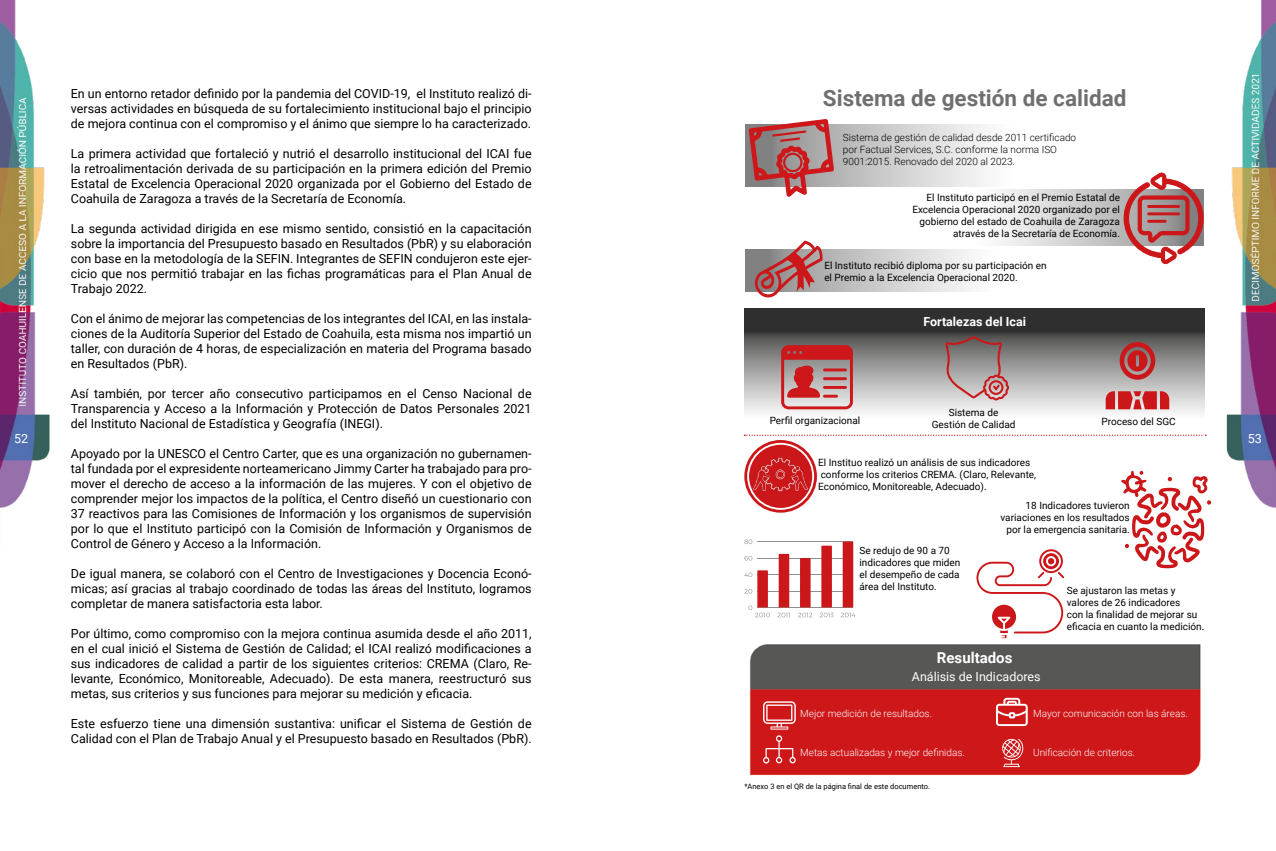
<style>
.page{position:relative;width:1276px;height:851px;background:#fff}
.page>*{position:absolute;margin:0;border:0;box-sizing:border-box;transform-origin:0 0}
.t1{font:700 22.5px "Roboto";color:#706f6f}
.t2{font:700 15px "Roboto";color:#fff}
.t3{font:12.5px/15px "Roboto";color:#000;text-align:justify}
.t4{font:12.5px "Roboto";color:#fff}
.t5{font:700 12.5px "Roboto";color:#fff}
.t6{font:10px/12px "Roboto";color:#000}
.t7{font:300 10px/12px "Roboto";color:#000}
.t8{font:300 10px "Roboto";color:#fff}
.t9{font:7.5px "Roboto";color:#000}
</style>
<div class="page">
<img style="left:0;top:0;width:1276px;height:776px">
<p class="t3" style="left:71px;top:86px;width:462px">En un entorno retador definido por la pandemia del COVID-19, el Instituto realizó di&shy;versas actividades en búsqueda de su fortalecimiento institucional bajo el principio de mejora continua con el compromiso y el ánimo que siempre lo ha caracterizado.</p>
<p class="t3" style="left:71px;top:146px;width:462px">La primera actividad que fortaleció y nutrió el desarrollo institucional del ICAI fue la retroalimentación derivada de su participación en la primera edición del Premio Estatal de Excelencia Operacional 2020 organizada por el Gobierno del Estado de Coahuila de Zaragoza a través de la Secretaría de Economía.</p>
<p class="t3" style="left:71px;top:221px;width:462px">La segunda actividad dirigida en ese mismo sentido, consistió en la capacitación sobre la importancia del Presupuesto basado en Resultados (PbR) y su elaboración con base en la metodología de la SEFIN. Integrantes de SEFIN condujeron este ejer&shy;cicio que nos permitió trabajar en las fichas programáticas para el Plan Anual de Trabajo 2022.</p>
<p class="t3" style="left:71px;top:311px;width:462px">Con el ánimo de mejorar las competencias de los integrantes del ICAI, en las instala&shy;ciones de la Auditoría Superior del Estado de Coahuila, esta misma nos impartió un taller, con duración de 4 horas, de especialización en materia del Programa basado en Resultados (PbR).</p>
<p class="t3" style="left:71px;top:386px;width:462px">Así también, por tercer año consecutivo participamos en el Censo Nacional de Transparencia y Acceso a la Información y Protección de Datos Personales 2021 del Instituto Nacional de Estadística y Geografía (INEGI).</p>
<p class="t3" style="left:71px;top:446px;width:462px">Apoyado por la UNESCO el Centro Carter, que es una organización no gubernamen&shy;tal fundada por el expresidente norteamericano Jimmy Carter ha trabajado para pro&shy;mover el derecho de acceso a la información de las mujeres. Y con el objetivo de comprender mejor los impactos de la política, el Centro diseñó un cuestionario con 37 reactivos para las Comisiones de Información y los organismos de supervisión por lo que el Instituto participó con la Comisión de Información y Organismos de Control de Género y Acceso a la Información.</p>
<p class="t3" style="left:71px;top:566px;width:462px">De igual manera, se colaboró con el Centro de Investigaciones y Docencia Econó&shy;micas; así gracias al trabajo coordinado de todas las áreas del Instituto, logramos completar de manera satisfactoria esta labor.</p>
<p class="t3" style="left:71px;top:626px;width:462px">Por último, como compromiso con la mejora continua asumida desde el año 2011, en el cual inició el Sistema de Gestión de Calidad; el ICAI realizó modificaciones a sus indicadores de calidad a partir de los siguientes criterios: CREMA (Claro, Re&shy;levante, Económico, Monitoreable, Adecuado). De esta manera, reestructuró sus metas, sus criterios y sus funciones para mejorar su medición y eficacia.</p>
<p class="t3" style="left:71px;top:716px;width:462px">Este esfuerzo tiene una dimensión sustantiva: unificar el Sistema de Gestión de<br>Calidad con el Plan de Trabajo Anual y el Presupuesto basado en Resultados (PbR).</p>
<h1 class="t1" style="left:823px;top:82px;width:305px">Sistema de gestión de calidad</h1>
<p class="t7" style="left:843px;top:131px;width:235px">Sistema de gestión de calidad desde 2011 certificado por Factual Services, S.C. conforme la norma ISO<br>9001:2015. Renovado del 2020 al 2023.</p>
<p class="t6" style="left:912px;top:191px;width:209px;text-align:right">El Instituto participó en el Premio Estatal de Excelencia Operacional 2020 organizado por el gobierno del estado de Coahuila de Zaragoza através de la Secretaría de Economía.</p>
<p class="t6" style="left:824px;top:258px;width:224px">El Instituto recibió diploma por su participación en el Premio a la Excelencia Operacional 2020.</p>
<p class="t5" style="left:923px;top:313px;width:104px">Fortalezas del Icai</p>
<p class="t6" style="left:769px;top:414px;width:92px">Perfil organizacional</p>
<p class="t6" style="left:932px;top:406px;width:85px;text-align:center">Sistema de<br>Gestión de Calidad</p>
<p class="t6" style="left:1101px;top:414px;width:76px">Proceso del SGC</p>
<p class="t4" style="left:14px;top:429px;width:16px">52</p>
<p class="t4" style="left:1247px;top:429px;width:16px">53</p>
<p class="t6" style="left:818px;top:456px;width:219px">El Instituo realizó un análisis de sus indicadores conforme los criterios CREMA. (Claro, Relevante,<br>Económico, Monitoreable, Adecuado).</p>
<p class="t6" style="left:1000px;top:498px;width:131px;text-align:right">18 Indicadores tuvieron variaciones en los resultados por la emergencia sanitaria.</p>
<p class="t6" style="left:859px;top:543px;width:102px">Se redujo de 90 a 70 indicadores que miden el desempeño de cada área del Instituto.</p>
<p class="t6" style="left:1066px;top:584px;width:139px">Se ajustaron las metas y valores de 26 indicadores<br>con la finalidad de mejorar su eficacia en cuanto la medición.</p>
<p class="t2" style="left:937px;top:647px;width:77px">Resultados</p>
<p class="t4" style="left:912px;top:667px;width:130px">Análisis de Indicadores</p>
<p class="t8" style="left:800px;top:706px;width:133px">Mejor medición de resultados.</p>
<p class="t8" style="left:800px;top:745px;width:166px">Metas actualizadas y mejor definidas.</p>
<p class="t8" style="left:1033px;top:706px;width:156px">Mayor comunicación con las áreas.</p>
<p class="t8" style="left:1033px;top:745px;width:104px">Unificación de criterios.</p>
<p class="t9" style="left:744px;top:781px;width:187px">*Anexo 3 en el QR de la página final de este documento.</p>
</div>
